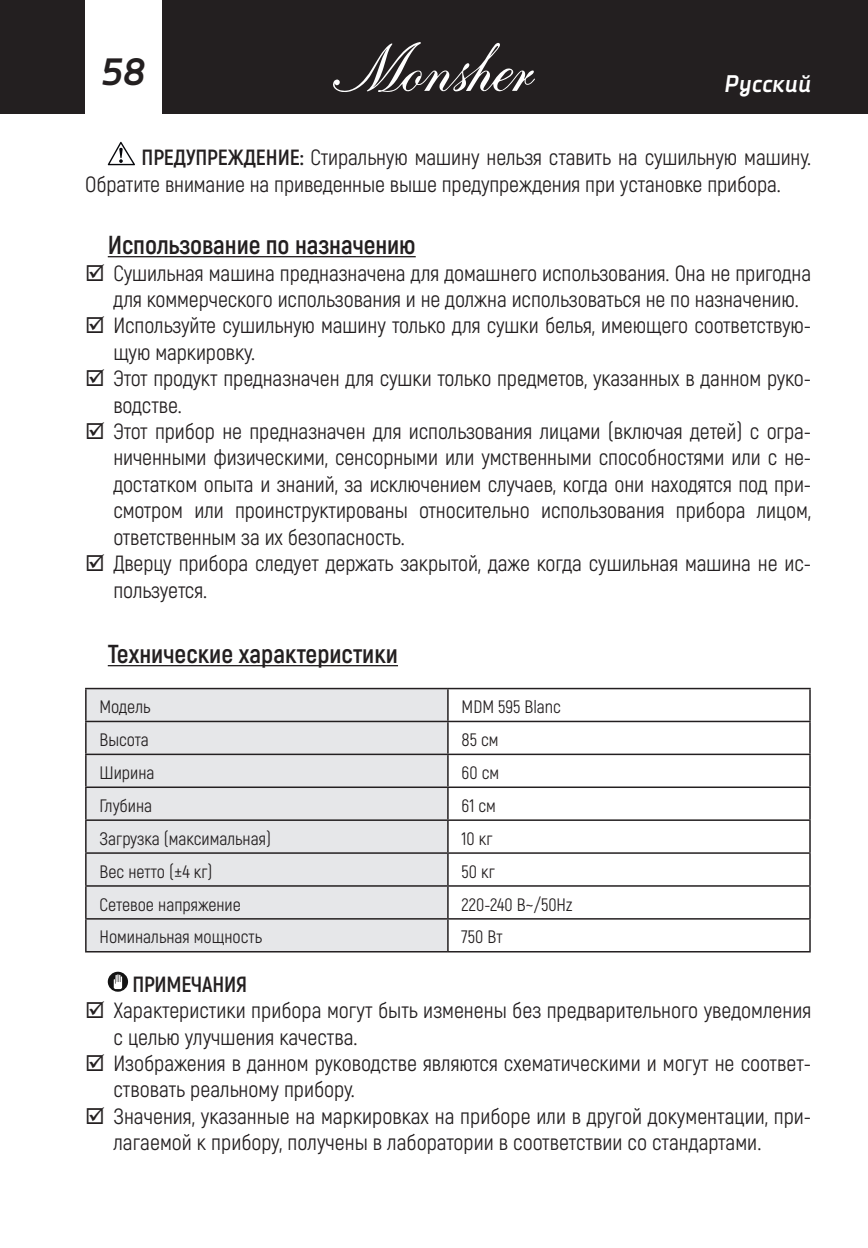
<style>
.page{position:relative;width:868px;height:1248px;background:#fff}
.page>*{position:absolute;margin:0;border:0;box-sizing:border-box;transform-origin:0 0}
.t1{font:italic 700 38px "Decima Nova Pro";color:#231f20}
.t2{font:700 26px "Akrobat";letter-spacing:-.005em;color:#231f20}
.t3{font:italic 700 24px "Decima Nova Pro";color:#fff}
.t4{font:22px/26.4px "Akrobat";letter-spacing:-.005em;color:#231f20}
.t5{font:700 22px "Akrobat";letter-spacing:-.01em;color:#231f20}
.t6{font:18px "Akrobat";color:#231f20}
.s1{font-weight:700}
</style>
<div class="page">
<div style="left:0;top:0;width:867px;height:113px;background:#231f20"></div>
<hr style="left:867px;top:0;width:1px;height:113px;background:#231f20">
<div style="left:85px;top:0;width:77px;height:119px;background:#fff"></div>
<svg style="left:333px;top:42px;width:202px;height:50px"></svg>
<hr style="left:108px;top:665px;width:290px;height:1px;background:#231f20">
<div style="left:87px;top:689px;width:360px;height:261px;background:#e6e7e9"></div>
<hr style="left:85px;top:687px;width:363px;height:2px;background:#231f20">
<hr style="left:85px;top:689px;width:2px;height:31px;background:#231f20">
<hr style="left:448px;top:687px;width:362px;height:2px;background:#231f20">
<hr style="left:447px;top:689px;width:1px;height:31px;background:#231f20">
<hr style="left:809px;top:689px;width:1px;height:31px;background:#231f20">
<hr style="left:85px;top:720px;width:363px;height:2px;background:#231f20">
<hr style="left:85px;top:722px;width:2px;height:31px;background:#231f20">
<hr style="left:448px;top:720px;width:362px;height:2px;background:#231f20">
<hr style="left:447px;top:722px;width:1px;height:31px;background:#231f20">
<hr style="left:809px;top:722px;width:1px;height:31px;background:#231f20">
<hr style="left:85px;top:753px;width:363px;height:2px;background:#231f20">
<hr style="left:85px;top:755px;width:2px;height:31px;background:#231f20">
<hr style="left:448px;top:753px;width:362px;height:2px;background:#231f20">
<hr style="left:447px;top:755px;width:1px;height:31px;background:#231f20">
<hr style="left:809px;top:755px;width:1px;height:31px;background:#231f20">
<hr style="left:85px;top:786px;width:363px;height:2px;background:#231f20">
<hr style="left:85px;top:788px;width:2px;height:31px;background:#231f20">
<hr style="left:448px;top:786px;width:362px;height:2px;background:#231f20">
<hr style="left:447px;top:788px;width:1px;height:31px;background:#231f20">
<hr style="left:809px;top:788px;width:1px;height:31px;background:#231f20">
<hr style="left:85px;top:819px;width:363px;height:1px;background:#231f20">
<hr style="left:85px;top:820px;width:2px;height:32px;background:#231f20">
<hr style="left:448px;top:819px;width:362px;height:1px;background:#231f20">
<hr style="left:447px;top:820px;width:1px;height:32px;background:#231f20">
<hr style="left:809px;top:820px;width:1px;height:32px;background:#231f20">
<hr style="left:85px;top:852px;width:363px;height:1px;background:#231f20">
<hr style="left:85px;top:853px;width:2px;height:32px;background:#231f20">
<hr style="left:448px;top:852px;width:362px;height:1px;background:#231f20">
<hr style="left:447px;top:853px;width:1px;height:32px;background:#231f20">
<hr style="left:809px;top:853px;width:1px;height:32px;background:#231f20">
<hr style="left:85px;top:885px;width:363px;height:1px;background:#231f20">
<hr style="left:85px;top:886px;width:2px;height:32px;background:#231f20">
<hr style="left:448px;top:885px;width:362px;height:1px;background:#231f20">
<hr style="left:447px;top:886px;width:1px;height:32px;background:#231f20">
<hr style="left:809px;top:886px;width:1px;height:32px;background:#231f20">
<hr style="left:85px;top:918px;width:363px;height:1px;background:#231f20">
<hr style="left:85px;top:919px;width:2px;height:31px;background:#231f20">
<hr style="left:448px;top:918px;width:362px;height:1px;background:#231f20">
<hr style="left:447px;top:919px;width:1px;height:31px;background:#231f20">
<hr style="left:809px;top:919px;width:1px;height:31px;background:#231f20">
<hr style="left:85px;top:950px;width:363px;height:2px;background:#231f20">
<hr style="left:448px;top:950px;width:362px;height:2px;background:#231f20">
<svg style="left:108px;top:971px;width:20px;height:20px"></svg>
<svg style="left:114px;top:974px;width:8px;height:14px"></svg>
<hr style="left:108px;top:256px;width:307px;height:1px;background:#231f20">
<svg style="left:108px;top:142px;width:27px;height:23px"></svg>
<h1 class="t1" style="left:101px;top:50px;width:46px">58</h1>
<p class="t3" style="left:724px;top:70px;width:88px">Русский</p>
<p class="t4" style="left:85px;top:144px;width:727px;text-indent:56px"><span class="s1">ПРЕДУПРЕЖДЕНИЕ:</span> Стиральную машину нельзя ставить на сушильную машину.<br>Обратите внимание на приведенные выше предупреждения при установке прибора.</p>
<p class="t2" style="left:108px;top:229px;width:309px">Использование по назначению</p>
<p class="t4" style="left:113px;top:259px;width:699px">Сушильная машина предназначена для домашнего использования. Она не пригодна для коммерческого использования и не должна использоваться не по назначению.<br>Используйте сушильную машину только для сушки белья, имеющего соответствую&shy;щую маркировку.<br>Этот продукт предназначен для сушки только предметов, указанных в данном руко&shy;водстве.<br>Этот прибор не предназначен для использования лицами (включая детей) с огра&shy;ниченными физическими, сенсорными или умственными способностями или с не&shy;достатком опыта и знаний, за исключением случаев, когда они находятся под при&shy;смотром или проинструктированы относительно использования прибора лицом, ответственным за их безопасность.<br>Дверцу прибора следует держать закрытой, даже когда сушильная машина не ис&shy;пользуется.</p>
<p class="t2" style="left:108px;top:637px;width:292px">Технические характеристики</p>
<p class="t6" style="left:99px;top:696px;width:52px">Модель</p>
<p class="t6" style="left:461px;top:696px;width:101px">MDM 595 Blanc</p>
<p class="t6" style="left:99px;top:729px;width:51px">Высота</p>
<p class="t6" style="left:461px;top:729px;width:38px">85 см</p>
<p class="t6" style="left:99px;top:761px;width:56px">Ширина</p>
<p class="t6" style="left:461px;top:761px;width:39px">60 см</p>
<p class="t6" style="left:99px;top:794px;width:54px">Глубина</p>
<p class="t6" style="left:461px;top:794px;width:36px">61 см</p>
<p class="t6" style="left:99px;top:827px;width:173px">Загрузка (максимальная)</p>
<p class="t6" style="left:461px;top:827px;width:33px">10 кг</p>
<p class="t6" style="left:99px;top:860px;width:114px">Вес нетто (±4 кг)</p>
<p class="t6" style="left:461px;top:860px;width:35px">50 кг</p>
<p class="t6" style="left:99px;top:893px;width:143px">Сетевое напряжение</p>
<p class="t6" style="left:461px;top:893px;width:112px">220-240 В~/50Hz</p>
<p class="t6" style="left:99px;top:926px;width:164px">Номинальная мощность</p>
<p class="t6" style="left:461px;top:926px;width:42px">750 Вт</p>
<p class="t5" style="left:132px;top:970px;width:116px">ПРИМЕЧАНИЯ</p>
<p class="t4" style="left:113px;top:997px;width:699px">Характеристики прибора могут быть изменены без предварительного уведомления с целью улучшения качества.<br>Изображения в данном руководстве являются схематическими и могут не соответ&shy;ствовать реальному прибору.<br>Значения, указанные на маркировках на приборе или в другой документации, при&shy;лагаемой к прибору, получены в лаборатории в соответствии со стандартами.</p>
</div>
